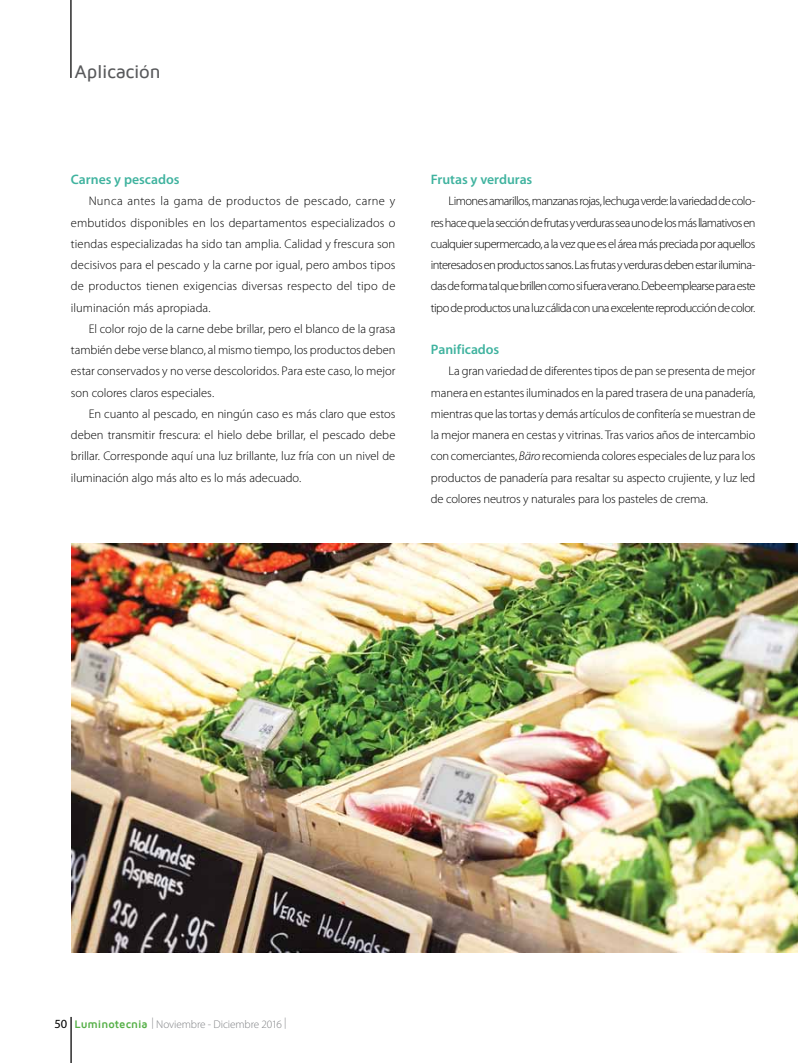
<style>
.page{position:relative;width:798px;height:1063px;background:#fff}
.page>*{position:absolute;margin:0;border:0;box-sizing:border-box;transform-origin:0 0}
.t1{font:500 18.75px "Maven Pro";letter-spacing:-.015em;color:#58595b}
.t2{font:600 13.75px "Myriad Pro";color:#40b39f}
.t3{font:300 12.5px/21.2px "Myriad Pro";letter-spacing:-.005em;color:#000;text-align:justify}
.t4{font:12.5px "Myriad Pro";color:#000}
.t5{font:300 11.25px "Myriad Pro";letter-spacing:-.01em;color:#808285}
.s1{font-style:italic}
.s2{font-family:"Maven Pro";font-weight:700;color:#55b047}
</style>
<div class="page">
<hr style="left:70px;top:1017px;width:2px;height:46px;background:#000">
<hr style="left:70px;top:0;width:1px;height:78px;background:#000">
<img style="left:72px;top:544px;width:725px;height:408px">
<h1 class="t1" style="left:74px;top:62px;width:88px">Aplicación</h1>
<p class="t2" style="left:71px;top:171px;width:110px">Carnes y pescados</p>
<p class="t3" style="left:71px;top:191px;width:326px;text-indent:18px">Nunca antes la gama de productos de pescado, carne y embutidos disponibles en los departamentos especializados o tiendas especializadas ha sido tan amplia. Calidad y frescura son decisivos para el pescado y la carne por igual, pero ambos tipos de productos tienen exigencias diversas respecto del tipo de iluminación más apropiada.</p>
<p class="t3" style="left:71px;top:318px;width:326px;text-indent:18px">El color rojo de la carne debe brillar, pero el blanco de la grasa también debe verse blanco, al mismo tiempo, los productos deben estar conservados y no verse descoloridos. Para este caso, lo mejor son colores claros especiales.</p>
<p class="t3" style="left:71px;top:403px;width:326px;text-indent:18px">En cuanto al pescado, en ningún caso es más claro que estos deben transmitir frescura: el hielo debe brillar, el pescado debe brillar. Corresponde aquí una luz brillante, luz fría con un nivel de iluminación algo más alto es lo más adecuado.</p>
<p class="t2" style="left:431px;top:171px;width:103px">Frutas y verduras</p>
<p class="t3" style="left:431px;top:191px;width:326px;text-indent:18px">Limones amarillos, manzanas rojas, lechuga verde: la variedad de colo&shy;res hace que la sección de frutas y verduras sea uno de los más llamativos en cualquier supermercado, a la vez que es el área más preciada por aquellos interesados en productos sanos. Las frutas y verduras deben estar ilumina&shy;das de forma tal que brillen como si fuera verano. Debe emplearse para este tipo de productos una luz cálida con una excelente reproducción de color.</p>
<p class="t2" style="left:431px;top:341px;width:70px">Panificados</p>
<p class="t3" style="left:431px;top:361px;width:326px;text-indent:18px">La gran variedad de diferentes tipos de pan se presenta de mejor manera en estantes iluminados en la pared trasera de una panadería, mientras que las tortas y demás artículos de confitería se muestran de la mejor manera en cestas y vitrinas. Tras varios años de intercambio con comerciantes, <span class="s1">Bäro</span> recomienda colores especiales de luz para los productos de panadería para resaltar su aspecto crujiente, y luz led de colores neutros y naturales para los pasteles de crema.</p>
<p class="t4" style="left:54px;top:1016px;width:14px">50</p>
<p class="t5" style="left:284px;top:1016px;width:4px">|</p>
<p class="t5" style="left:74px;top:1018px;width:209px"><span class="s2">Luminotecnia</span> | Noviembre - Diciembre 2016</p>
</div>
